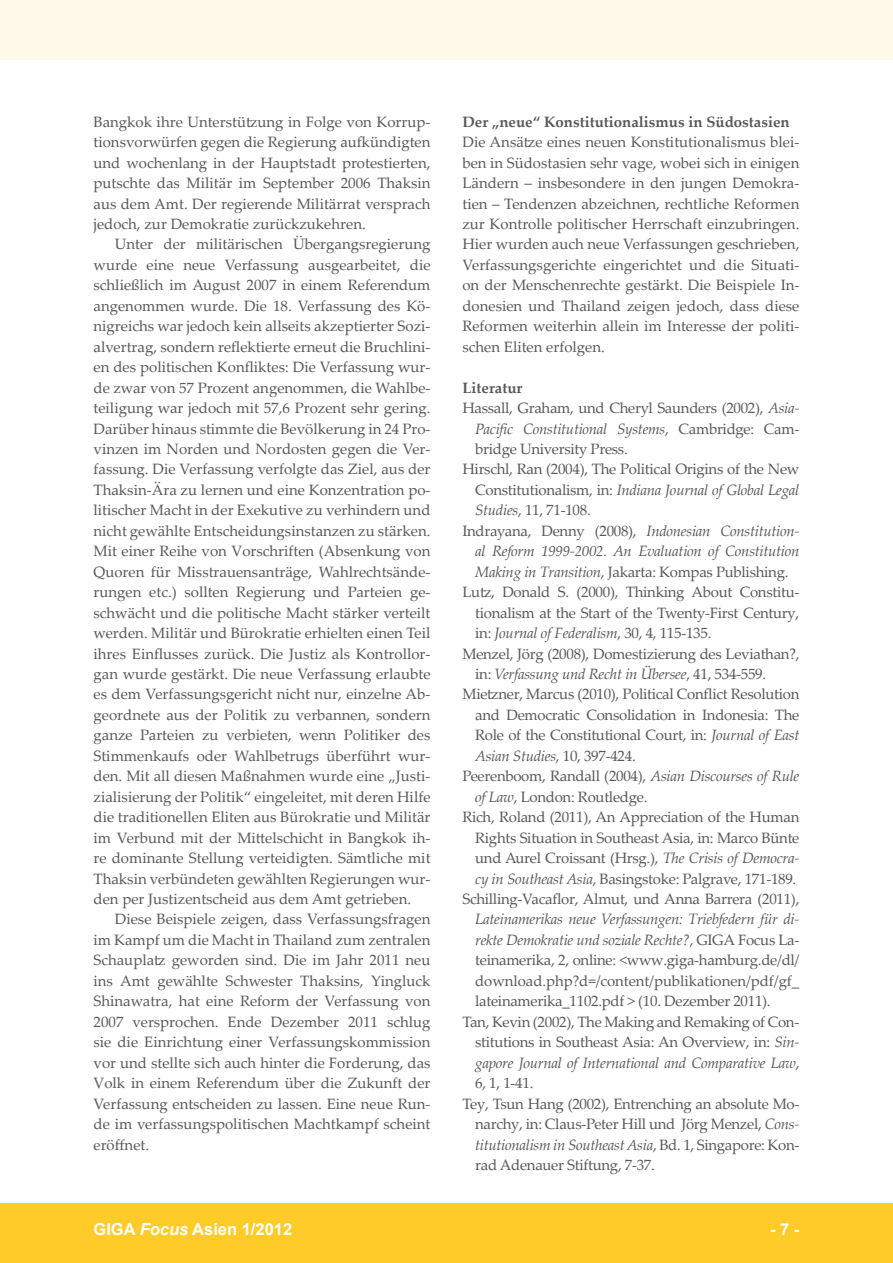
<style>
.page{position:relative;width:893px;height:1263px;background:#fff}
.page>*{position:absolute;margin:0;border:0;box-sizing:border-box;transform-origin:0 0}
.t1{font:700 16.5px "Arial";color:#fff}
.foc__text_fliesstext{font:15px/20.4px "Palatino Linotype";color:#57585a;text-align:justify}
.foc__text_literatur{font:15px/20.4px "Palatino Linotype";letter-spacing:-.02em;color:#57585a;text-align:justify}
.foc__text_1__absatz{font:15px/20.4px "Palatino Linotype";color:#57585a;text-align:justify}
.foc__text_fussnoten{font:15px/20.4px "Palatino Linotype";color:#57585a;text-align:justify}
.foc__text_literatur-2{font:italic 15px/20.4px "Palatino Linotype";letter-spacing:-.02em;color:#57585a;text-align:justify}
.foc__text_ueberschri{font:700 15px "Palatino Linotype";color:#57585a}
.s1{font-style:italic}
.s2{font-style:normal}
</style>
<div class="page">
<div style="left:0;top:1203px;width:893px;height:60px;background:#fecb29"></div>
<div style="left:0;top:0;width:893px;height:60px;background:#fef9e9"></div>
<p class="foc__text_fussnoten" style="left:94px;top:111px;width:338px">Bangkok ihre Unterstützung in Folge von Korrup&shy;tionsvorwürfen gegen die Regierung aufkündigten und wochenlang in der Hauptstadt protestierten, putschte das Militär im September 2006 Thaksin aus dem Amt. Der regierende Militärrat versprach jedoch, zur Demokratie zurückzukehren.</p>
<p class="foc__text_fliesstext" style="left:94px;top:234px;width:338px;text-indent:21px">Unter der militärischen Übergangsregierung wurde eine neue Verfassung ausgearbeitet, die schließlich im August 2007 in einem Referendum angenommen wurde. Die 18. Verfassung des Kö&shy;nigreichs war jedoch kein allseits akzeptierter Sozi&shy;alvertrag, sondern reflektierte erneut die Bruchlini&shy;en des politischen Konfliktes: Die Verfassung wur&shy;de zwar von 57 Prozent angenommen, die Wahlbe&shy;teiligung war jedoch mit 57,6 Prozent sehr gering.<br>Darüber hinaus stimmte die Bevölkerung in 24 Pro&shy;vinzen im Norden und Nordosten gegen die Ver&shy;fassung. Die Verfassung verfolgte das Ziel, aus der Thaksin-Ära zu lernen und eine Konzentration po&shy;litischer Macht in der Exekutive zu verhindern und nicht gewählte Entscheidungsinstanzen zu stärken.<br>Mit einer Reihe von Vorschriften (Absenkung von Quoren für Misstrauensanträge, Wahlrechtsände&shy;rungen etc.) sollten Regierung und Parteien ge&shy;schwächt und die politische Macht stärker verteilt werden. Militär und Bürokratie erhielten einen Teil ihres Einflusses zurück. Die Justiz als Kontrollor&shy;gan wurde gestärkt. Die neue Verfassung erlaubte es dem Verfassungsgericht nicht nur, einzelne Ab&shy;geordnete aus der Politik zu verbannen, sondern ganze Parteien zu verbieten, wenn Politiker des Stimmenkaufs oder Wahlbetrugs überführt wur&shy;den. Mit all diesen Maßnahmen wurde eine „Justi&shy;zialisierung der Politik“ eingeleitet, mit deren Hilfe die traditionellen Eliten aus Bürokratie und Militär im Verbund mit der Mittelschicht in Bangkok ih&shy;re dominante Stellung verteidigten. Sämtliche mit Thaksin verbündeten gewählten Regierungen wur&shy;den per Justizentscheid aus dem Amt getrieben.</p>
<p class="foc__text_fliesstext" style="left:94px;top:908px;width:338px;text-indent:21px">Diese Beispiele zeigen, dass Verfassungsfragen im Kampf um die Macht in Thailand zum zentralen Schauplatz geworden sind. Die im Jahr 2011 neu ins Amt gewählte Schwester Thaksins, Yingluck Shinawatra, hat eine Reform der Verfassung von 2007 versprochen. Ende Dezember 2011 schlug sie die Einrichtung einer Verfassungskommission vor und stellte sich auch hinter die Forderung, das Volk in einem Referendum über die Zukunft der Verfassung entscheiden zu lassen. Eine neue Run&shy;de im verfassungspolitischen Machtkampf scheint eröffnet.</p>
<p class="foc__text_ueberschri" style="left:462px;top:111px;width:329px">Der „neue“ Konstitutionalismus in Südostasien</p>
<p class="foc__text_1__absatz" style="left:462px;top:131px;width:338px">Die Ansätze eines neuen Konstitutionalismus blei&shy;ben in Südostasien sehr vage, wobei sich in einigen Ländern – insbesondere in den jungen Demokra&shy;tien – Tendenzen abzeichnen, rechtliche Reformen zur Kontrolle politischer Herrschaft einzubringen.<br>Hier wurden auch neue Verfassungen geschrieben, Verfassungsgerichte eingerichtet und die Situati&shy;on der Menschenrechte gestärkt. Die Beispiele In&shy;donesien und Thailand zeigen jedoch, dass diese Reformen weiterhin allein im Interesse der politi&shy;schen Eliten erfolgen.</p>
<p class="foc__text_ueberschri" style="left:462px;top:377px;width:61px">Literatur</p>
<p class="foc__text_literatur" style="left:475px;top:397px;width:326px;text-indent:-13px">Hassall, Graham, und Cheryl Saunders (2002), <span class="s1">Asia-Pacific Constitutional Systems</span>, Cambridge: Cam&shy;bridge University Press.</p>
<p class="foc__text_literatur" style="left:475px;top:459px;width:326px;text-indent:-13px">Hirschl, Ran (2004), The Political Origins of the New Constitutionalism, in: <span class="s1">Indiana Journal of Global Legal Studies</span>, 11, 71-108.</p>
<p class="foc__text_literatur-2" style="left:475px;top:520px;width:326px;text-indent:-13px"><span class="s2">Indrayana, Denny (2008),</span> Indonesian Constitution&shy;al Reform 1999-2002. An Evaluation of Constitution Making in Transition<span class="s2">, Jakarta: Kompas Publishing.</span></p>
<p class="foc__text_literatur" style="left:475px;top:581px;width:326px;text-indent:-13px">Lutz, Donald S. (2000), Thinking About Constitu&shy;tionalism at the Start of the Twenty-First Century, in: <span class="s1">Journal of Federalism</span>, 30, 4, 115-135.</p>
<p class="foc__text_literatur" style="left:475px;top:643px;width:326px;text-indent:-13px">Menzel, Jörg (2008), Domestizierung des Leviathan?, in: <span class="s1">Verfassung und Recht in Übersee</span>, 41, 534-559.</p>
<p class="foc__text_literatur" style="left:475px;top:684px;width:326px;text-indent:-13px">Mietzner, Marcus (2010), Political Conflict Resolution and Democratic Consolidation in Indonesia: The Role of the Constitutional Court, in: <span class="s1">Journal of East Asian Studies</span>, 10, 397-424.</p>
<p class="foc__text_literatur" style="left:475px;top:765px;width:326px;text-indent:-13px">Peerenboom, Randall (2004), <span class="s1">Asian Discourses of Rule of Law</span>, London: Routledge.</p>
<p class="foc__text_literatur" style="left:475px;top:806px;width:326px;text-indent:-13px">Rich, Roland (2011), An Appreciation of the Human Rights Situation in Southeast Asia, in: Marco Bünte und Aurel Croissant (Hrsg.), <span class="s1">The Crisis of Democra&shy;cy in Southeast Asia</span>, Basingstoke: Palgrave, 171-189.</p>
<p class="foc__text_literatur" style="left:475px;top:888px;width:326px;text-indent:-13px">Schilling-Vacaflor, Almut, und Anna Barrera (2011), <span class="s1">Lateinamerikas neue Verfassungen: Triebfedern für di&shy;rekte Demokratie und soziale Rechte?</span>, GIGA Focus La&shy;teinamerika, 2, online: &lt;www.giga-hamburg.de/dl/ download.php?d=/content/publikationen/pdf/gf_ lateinamerika_1102.pdf &gt; (10. Dezember 2011).</p>
<p class="foc__text_literatur" style="left:475px;top:1011px;width:326px;text-indent:-13px">Tan, Kevin (2002), The Making and Remaking of Con&shy;stitutions in Southeast Asia: An Overview, in: <span class="s1">Sin&shy;gapore Journal of International and Comparative Law</span>, 6, 1, 1-41.</p>
<p class="foc__text_literatur" style="left:475px;top:1093px;width:326px;text-indent:-13px">Tey, Tsun Hang (2002), Entrenching an absolute Mo&shy;narchy, in: Claus-Peter Hill und Jörg Menzel, <span class="s1">Cons&shy;titutionalism in Southeast Asia</span>, Bd. 1, Singapore: Kon&shy;rad Adenauer Stiftung, 7-37.</p>
<p class="t1" style="left:94px;top:1218px;width:200px">GIGA <span class="s1">Focus</span> Asien 1/2012</p>
<p class="t1" style="left:770px;top:1218px;width:31px">- 7 -</p>
</div>
